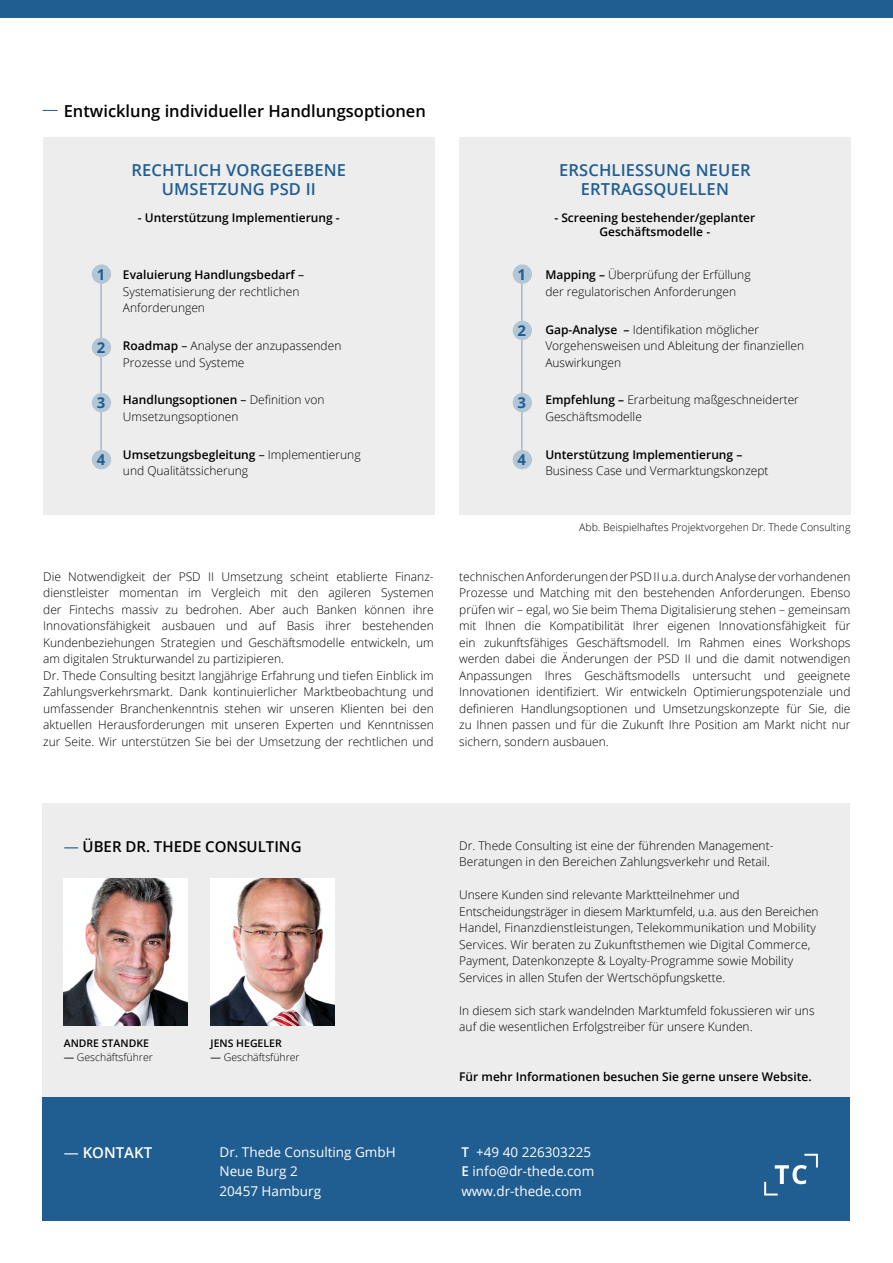
<style>
.page{position:relative;width:893px;height:1263px;background:#fff}
.page>*{position:absolute;margin:0;border:0;box-sizing:border-box;transform-origin:0 0}
.t1{font:600 16.5px/19.8px "Open Sans";letter-spacing:.01em;color:#205d91;text-align:center}
.t2{font:600 16.5px "Open Sans";color:#000}
.t3{font:600 15px "Open Sans";color:#000}
.t4{font:600 15px "Open Sans";color:#fff}
.t5{font:700 15px "Open Sans";color:#205d91}
.t6{font:13.5px/19.5px "Open Sans";color:#fff}
.t7{font:300 12px/16.5px "Open Sans";color:#000}
.t8{font:600 12px/14.4px "Open Sans";color:#000;text-align:center}
.t9{font:300 10.5px "Open Sans";color:#000}
.t10{font:600 10.5px "Open Sans";color:#000}
.s1{font-weight:600}
.s2{font-weight:400}
.s3{font-weight:400;color:#205d91}
</style>
<div class="page">
<div style="left:459px;top:137px;width:391px;height:377px;background:#ededed"></div>
<div style="left:43px;top:137px;width:391px;height:377px;background:#ededed"></div>
<hr style="left:101px;top:280px;width:1px;height:180px;background:#7e9cba">
<hr style="left:521px;top:280px;width:1px;height:180px;background:#7e9cba">
<div style="left:43px;top:1097px;width:807px;height:123px;background:#205d91"></div>
<svg style="left:764px;top:1154px;width:54px;height:41px"></svg>
<div style="left:43px;top:804px;width:807px;height:293px;background:#ededed"></div>
<img style="left:64px;top:879px;width:123px;height:146px">
<img style="left:211px;top:879px;width:123px;height:146px">
<svg style="left:43px;top:110px;width:15px;height:1px"></svg>
<div style="left:92px;top:264px;width:19px;height:20px;background:#b3c6d6;border-radius:50%"></div>
<div style="left:513px;top:264px;width:19px;height:20px;background:#b3c6d6;border-radius:50%"></div>
<div style="left:92px;top:338px;width:19px;height:19px;background:#b3c6d6;border-radius:50%"></div>
<div style="left:513px;top:321px;width:19px;height:19px;background:#b3c6d6;border-radius:50%"></div>
<div style="left:92px;top:393px;width:19px;height:19px;background:#b3c6d6;border-radius:50%"></div>
<div style="left:513px;top:393px;width:19px;height:19px;background:#b3c6d6;border-radius:50%"></div>
<div style="left:92px;top:450px;width:19px;height:19px;background:#b3c6d6;border-radius:50%"></div>
<div style="left:513px;top:450px;width:19px;height:19px;background:#b3c6d6;border-radius:50%"></div>
<div style="left:0;top:0;width:893px;height:17px;background:#205d91"></div>
<h1 class="t2" style="left:64px;top:99px;width:364px">Entwicklung individueller Handlungsoptionen</h1>
<h1 class="t1" style="left:131px;top:159px;width:216px">RECHTLICH VORGEGEBENE<br>UMSETZUNG PSD II</h1>
<h1 class="t1" style="left:559px;top:159px;width:193px">ERSCHLIESSUNG NEUER<br>ERTRAGSQUELLEN</h1>
<p class="t8" style="left:138px;top:210px;width:203px">- Unterstützung Implementierung -</p>
<p class="t8" style="left:554px;top:210px;width:202px">- Screening bestehender/geplanter<br>Geschäftsmodelle -</p>
<p class="t7" style="left:123px;top:266px;width:183px"><span class="s1">Evaluierung Handlungsbedarf</span> <span class="s2">–<br></span>Systematisierung der rechtlichen<br>Anforderungen</p>
<p class="t7" style="left:123px;top:337px;width:220px"><span class="s1">Roadmap</span> <span class="s2">–</span> Analyse der anzupassenden<br>Prozesse und Systeme</p>
<p class="t7" style="left:123px;top:391px;width:203px"><span class="s1">Handlungsoptionen</span> <span class="s2">–</span> Definition von<br>Umsetzungsoptionen</p>
<p class="t7" style="left:123px;top:446px;width:239px"><span class="s1">Umsetzungsbegleitung</span> <span class="s2">–</span> Implementierung und Qualitätssicherung</p>
<p class="t7" style="left:545px;top:266px;width:207px"><span class="s1">Mapping –</span> Überprüfung der Erfüllung der regulatorischen Anforderungen</p>
<p class="t7" style="left:545px;top:321px;width:260px"><span class="s1">Gap-Analyse –</span> Identifikation möglicher<br>Vorgehensweisen und Ableitung der finanziellen<br>Auswirkungen</p>
<p class="t7" style="left:545px;top:391px;width:255px"><span class="s1">Empfehlung –</span> Erarbeitung maßgeschneiderter<br>Geschäftsmodelle</p>
<p class="t8" style="left:545px;top:447px;width:199px">Unterstützung Implementierung –</p>
<p class="t7" style="left:545px;top:462px;width:225px">Business Case und Vermarktungskonzept</p>
<p class="t5" style="left:97px;top:264px;width:10px">1</p>
<p class="t5" style="left:518px;top:264px;width:10px">1</p>
<p class="t5" style="left:518px;top:320px;width:10px">2</p>
<p class="t5" style="left:97px;top:337px;width:10px">2</p>
<p class="t5" style="left:97px;top:392px;width:10px">3</p>
<p class="t5" style="left:518px;top:392px;width:10px">3</p>
<p class="t5" style="left:97px;top:449px;width:10px">4</p>
<p class="t5" style="left:518px;top:449px;width:10px">4</p>
<p class="t7" style="left:43px;top:568px;width:392px">Die Notwendigkeit der PSD II Umsetzung scheint etablierte Finanz&shy;dienstleister momentan im Vergleich mit den agileren Systemen der Fintechs massiv zu bedrohen. Aber auch Banken können ihre Innovationsfähigkeit ausbauen und auf Basis ihrer bestehenden Kundenbeziehungen Strategien und Geschäftsmodelle entwickeln, um am digitalen Strukturwandel zu partizipieren.<br>Dr. Thede Consulting besitzt langjährige Erfahrung und tiefen Einblick im Zahlungsverkehrsmarkt. Dank kontinuierlicher Marktbeobachtung und umfassender Branchenkenntnis stehen wir unseren Klienten bei den aktuellen Herausforderungen mit unseren Experten und Kenntnissen zur Seite. Wir unterstützen Sie bei der Umsetzung der rechtlichen und</p>
<p class="t9" style="left:579px;top:520px;width:273px">Abb. Beispielhaftes Projektvorgehen Dr. Thede Consulting</p>
<p class="t7" style="left:459px;top:568px;width:393px;text-align:justify">technischen Anforderungen der PSD II u.a. durch Analyse der vorhandenen Prozesse und Matching mit den bestehenden Anforderungen. Ebenso prüfen wir – egal, wo Sie beim Thema Digitalisierung stehen – gemeinsam mit Ihnen die Kompatibilität Ihrer eigenen Innovationsfähigkeit für ein zukunftsfähiges Geschäftsmodell. Im Rahmen eines Workshops werden dabei die Änderungen der PSD II und die damit notwendigen Anpassungen Ihres Geschäftsmodells untersucht und geeignete Innovationen identifiziert. Wir entwickeln Optimierungspotenziale und definieren Handlungsoptionen und Umsetzungskonzepte für Sie, die zu Ihnen passen und für die Zukunft Ihre Position am Markt nicht nur sichern, sondern ausbauen.</p>
<p class="t3" style="left:64px;top:836px;width:239px"><span class="s3">—</span> ÜBER DR. THEDE CONSULTING</p>
<p class="t10" style="left:64px;top:1035px;width:87px">ANDRE STANDKE</p>
<p class="t9" style="left:64px;top:1050px;width:91px"><span class="s2">—</span> Geschäftsführer</p>
<p class="t10" style="left:211px;top:1035px;width:73px">JENS HEGELER</p>
<p class="t9" style="left:211px;top:1050px;width:91px"><span class="s2">—</span> Geschäftsführer</p>
<p class="t4" style="left:64px;top:1142px;width:90px"><span class="s2">—</span> KONTAKT</p>
<p class="t6" style="left:219px;top:1141px;width:178px">Dr. Thede Consulting GmbH<br>Neue Burg 2<br>20457 Hamburg</p>
<p class="t7" style="left:459px;top:837px;width:316px">Dr. Thede Consulting ist eine der führenden Management-<br>Beratungen in den Bereichen Zahlungsverkehr und Retail.</p>
<p class="t7" style="left:459px;top:886px;width:361px">Unsere Kunden sind relevante Marktteilnehmer und Entscheidungsträger in diesem Marktumfeld, u.a. aus den Bereichen Handel, Finanzdienstleistungen, Telekommunikation und Mobility Services. Wir beraten zu Zukunftsthemen wie Digital Commerce, Payment, Datenkonzepte &amp; Loyalty-Programme sowie Mobility Services in allen Stufen der Wertschöpfungskette.</p>
<p class="t7" style="left:459px;top:1002px;width:357px">In diesem sich stark wandelnden Marktumfeld fokussieren wir uns auf die wesentlichen Erfolgstreiber für unsere Kunden.</p>
<p class="t8" style="left:459px;top:1069px;width:354px">Für mehr Informationen besuchen Sie gerne unsere Website.</p>
<p class="t6" style="left:461px;top:1141px;width:134px"><span class="s1">T</span> +49 40 226303225<br><span class="s1">E</span> info@dr-thede.com www.dr-thede.com</p>
</div>
